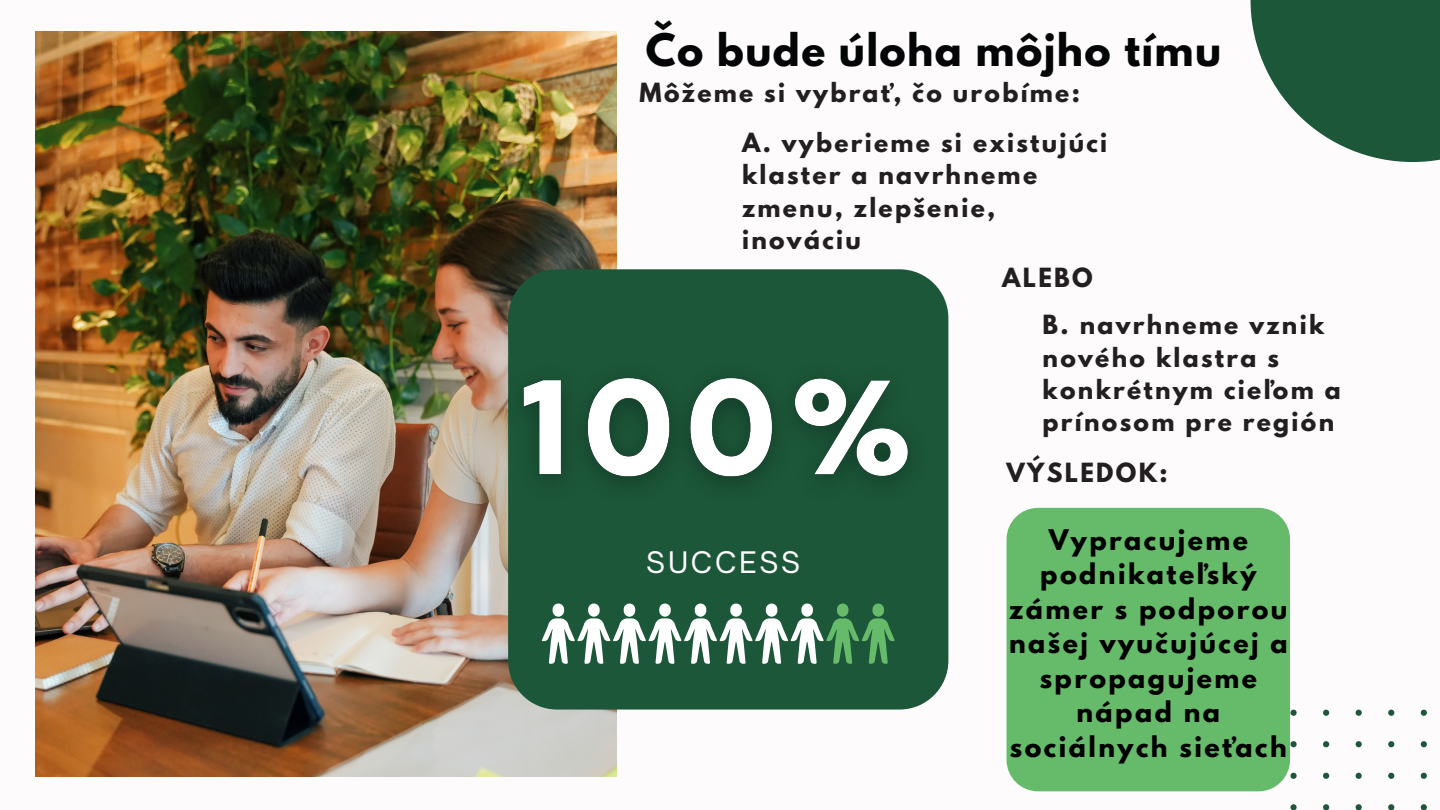
<style>
.page{position:relative;width:1440px;height:810px;background:#fdfbfb}
.page>*{position:absolute;margin:0;border:0;box-sizing:border-box;transform-origin:0 0}
.t1{font:700 39.7px "League Spartan";letter-spacing:.035em;color:#040506}
.t2{font:28.4px "Open Sauce One";letter-spacing:.1em;color:#fff}
.t3{font:700 25.2px/34.5px "League Spartan";letter-spacing:.1em;color:#000;text-align:center}
.t4{font:700 23.4px/32.2px "League Spartan";letter-spacing:.1em;color:#231f20}
</style>
<div class="page">
<img style="left:36px;top:32px;width:580px;height:744px">
<svg style="left:1290px;top:710px;width:137px;height:100px"></svg>
<svg style="left:1251px;top:0;width:189px;height:162px"></svg>
<div style="left:508px;top:269px;width:440px;height:441px;background:#1c5739;border-radius:49px"></div>
<img style="left:489px;top:349px;width:420px;height:166px">
<svg style="left:542px;top:604px;width:175px;height:60px"></svg>
<svg style="left:826px;top:604px;width:69px;height:60px"></svg>
<div style="left:1007px;top:508px;width:283px;height:283px;background:#66bb6a;border-radius:32px"></div>
<p class="t1" style="left:646px;top:30px;width:577px">Čo bude úloha môjho tímu</p>
<p class="t4" style="left:640px;top:79px;width:442px">Môžeme si vybrať, čo urobíme:</p>
<p class="t4" style="left:742px;top:130px;width:367px">A. vyberieme si existujúci klaster a navrhneme zmenu, zlepšenie, inováciu</p>
<p class="t4" style="left:1002px;top:264px;width:92px">ALEBO</p>
<p class="t4" style="left:1043px;top:312px;width:300px">B. navrhneme vznik nového klastra s konkrétnym cieľom a prínosom pre región</p>
<p class="t2" style="left:646px;top:545px;width:156px">SUCCESS</p>
<p class="t4" style="left:1007px;top:459px;width:163px">VÝSLEDOK:</p>
<p class="t3" style="left:1009px;top:526px;width:280px">Vypracujeme podnikateľský zámer s podporou našej vyučujúcej a spropagujeme nápad na sociálnych sieťach</p>
</div>
